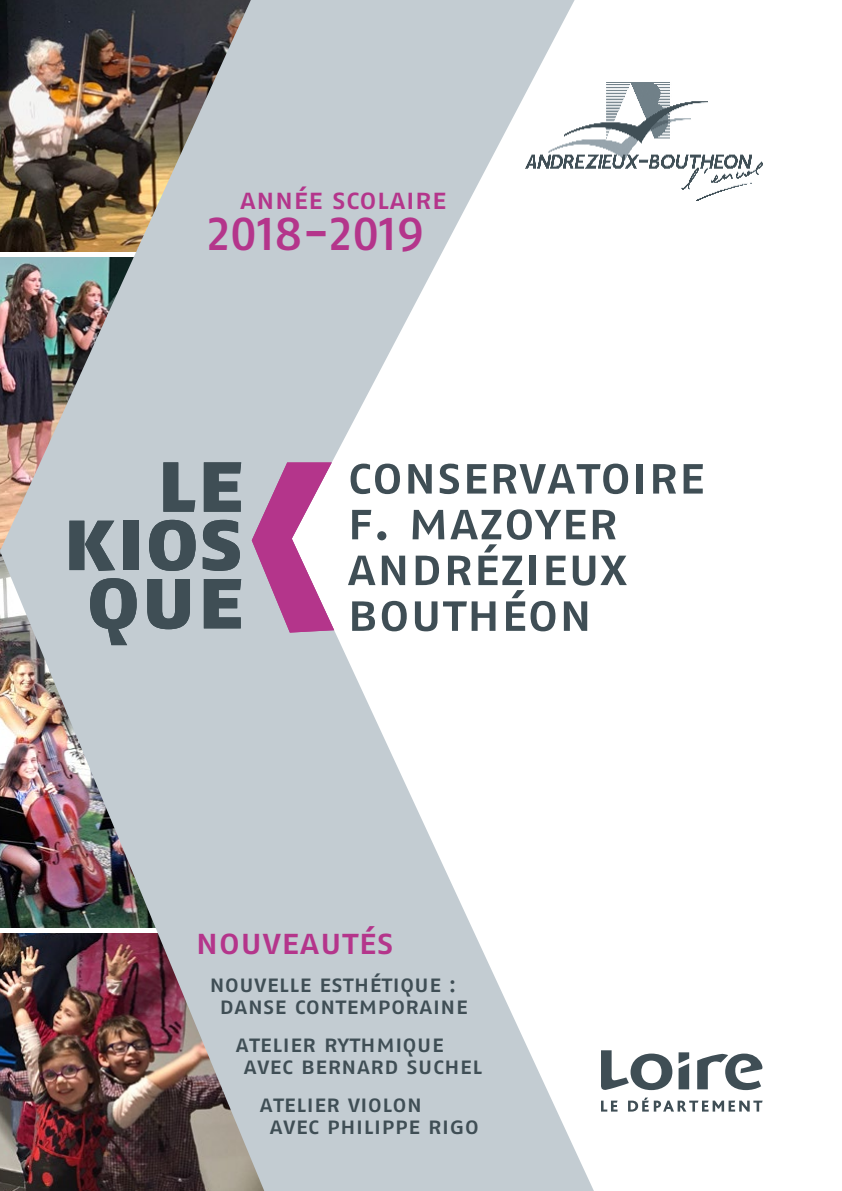
<style>
.page{position:relative;width:842px;height:1191px;background:#fff}
.page>*{position:absolute;margin:0;border:0;box-sizing:border-box;transform-origin:0 0}
.t1{font:48.6px "Fago No Medium LFSC";color:#b4358b}
.t2{font:36px "Fago No Medium LFSC";color:#b4358b}
.t3{font:29px "Fago No Medium LFSC";color:#b4358b}
.t4{font:24px/22px "Fago No Medium LFSC";color:#3f4e55}
.s1{font-size:21.6px}
</style>
<div class="page">
<img style="left:0;top:0;width:594px;height:1191px">
<img style="left:525px;top:82px;width:238px;height:118px">
<svg style="left:601px;top:1100px;width:16px;height:11px"></svg>
<svg style="left:628px;top:1097px;width:135px;height:14px"></svg>
<svg style="left:679px;top:1052px;width:10px;height:37px"></svg>
<svg style="left:601px;top:1050px;width:71px;height:40px"></svg>
<svg style="left:697px;top:1053px;width:65px;height:37px"></svg>
<svg style="left:252px;top:462px;width:82px;height:170px"></svg>
<svg style="left:163px;top:462px;width:32px;height:50px;background:#748087"></svg>
<svg style="left:204px;top:462px;width:37px;height:50px;background:#5c6970"></svg>
<svg style="left:69px;top:521px;width:46px;height:50px;background:#69767d"></svg>
<div style="left:123px;top:521px;width:15px;height:49px;background:#3f4e55"></div>
<svg style="left:149px;top:520px;width:47px;height:51px;background:#6c797f"></svg>
<svg style="left:203px;top:520px;width:37px;height:51px;background:#66737a"></svg>
<svg style="left:90px;top:578px;width:47px;height:67px;background:#77848a"></svg>
<svg style="left:147px;top:579px;width:43px;height:50px;background:#647178"></svg>
<svg style="left:204px;top:579px;width:37px;height:49px;background:#5c6a70"></svg>
<svg style="left:351px;top:463px;width:49px;height:31px"></svg>
<svg style="left:408px;top:464px;width:24px;height:29px"></svg>
<svg style="left:440px;top:463px;width:19px;height:31px"></svg>
<svg style="left:467px;top:464px;width:19px;height:29px"></svg>
<svg style="left:494px;top:463px;width:134px;height:31px"></svg>
<div style="left:636px;top:464px;width:7px;height:29px;background:#3f4e55"></div>
<svg style="left:653px;top:464px;width:23px;height:29px"></svg>
<svg style="left:684px;top:464px;width:19px;height:29px"></svg>
<svg style="left:352px;top:510px;width:19px;height:29px"></svg>
<div style="left:377px;top:531px;width:9px;height:9px;background:#3f4e55;border-radius:50%"></div>
<svg style="left:348px;top:555px;width:27px;height:30px"></svg>
<svg style="left:382px;top:555px;width:23px;height:30px"></svg>
<svg style="left:352px;top:601px;width:23px;height:30px"></svg>
<svg style="left:382px;top:601px;width:25px;height:30px"></svg>
<svg style="left:413px;top:509px;width:214px;height:122px"></svg>
<p class="t3" style="left:240px;top:182px;width:208px">année scolaire</p>
<h1 class="t1" style="left:207px;top:205px;width:219px">2018-2019</h1>
<h2 class="t2" style="left:196px;top:920px;width:200px">nouveautés</h2>
<p class="t4" style="left:210px;top:972px;width:260px;text-align:center">nouvelle esthétique <span class="s1">: </span>danse contemporaine</p>
<p class="t4" style="left:244px;top:1031px;width:240px;text-indent:-8px">atelier rythmique avec bernard suchel</p>
<p class="t4" style="left:270px;top:1091px;width:211px;text-indent:-10px">atelier violon<br>avec philippe rigo</p>
</div>
